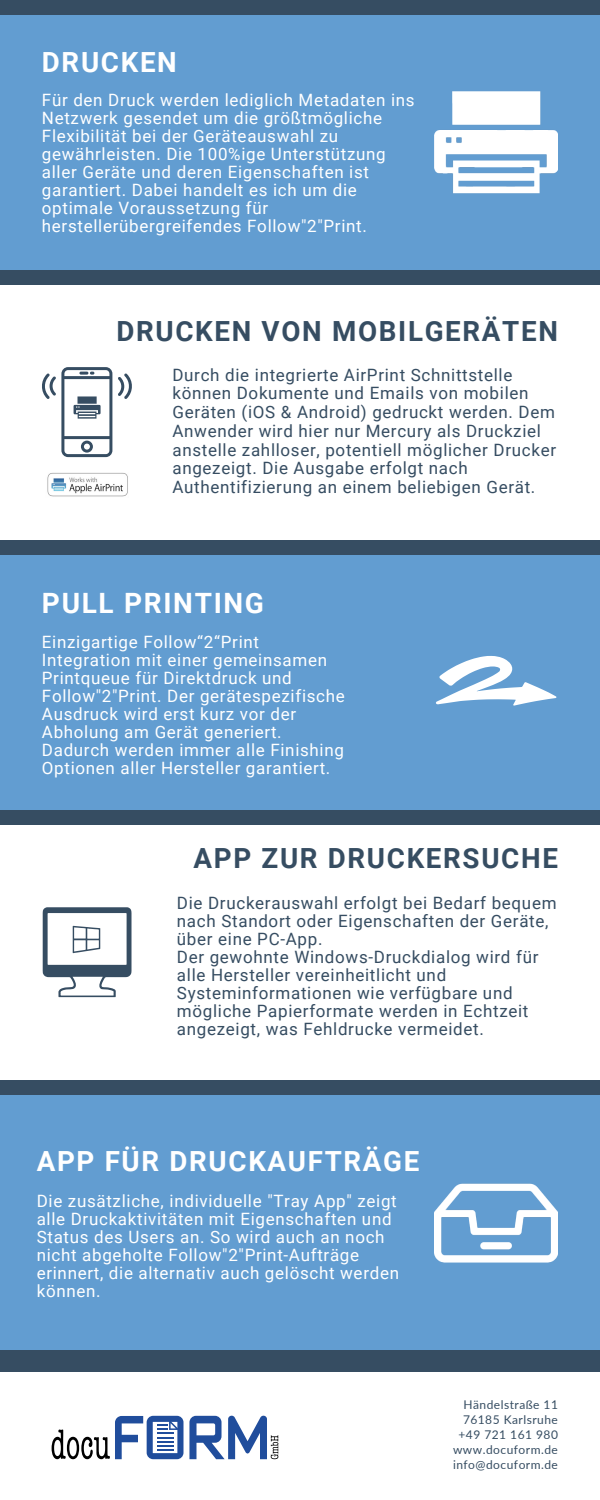
<style>
.page{position:relative;width:600px;height:1500px;background:#364d62}
.page>*{position:absolute;margin:0;border:0;box-sizing:border-box;transform-origin:0 0}
.t1{font:700 28px "Roboto";letter-spacing:.06em;color:#fff}
.t2{font:700 27.8px "Roboto";letter-spacing:.06em;color:#364d62}
.t3{font:700 27.8px "Roboto";letter-spacing:.06em;color:#fff}
.t4{font:17px/18px "Roboto";letter-spacing:.04em;color:#fff}
.t5{font:17px/18px "Roboto";letter-spacing:.04em;color:#364d62}
.t6{font:12px "Lato";letter-spacing:.04em;color:#364d62}
</style>
<div class="page">
<div style="left:0;top:15px;width:600px;height:255px;background:#629dd1"></div>
<div style="left:0;top:285px;width:600px;height:255px;background:#fff"></div>
<div style="left:0;top:555px;width:600px;height:255px;background:#629dd1"></div>
<div style="left:0;top:825px;width:600px;height:255px;background:#fff"></div>
<div style="left:0;top:1372px;width:600px;height:128px;background:#fff"></div>
<img style="left:435px;top:91px;width:123px;height:103px">
<svg style="left:43px;top:907px;width:89px;height:90px"></svg>
<div style="left:0;top:1095px;width:600px;height:255px;background:#629dd1"></div>
<img style="left:435px;top:1183px;width:123px;height:80px">
<svg style="left:118px;top:373px;width:14px;height:26px"></svg>
<svg style="left:42px;top:367px;width:70px;height:90px"></svg>
<img style="left:47px;top:472px;width:81px;height:25px">
<svg style="left:436px;top:656px;width:120px;height:50px"></svg>
<svg style="left:52px;top:1416px;width:226px;height:43px"></svg>
<p class="t3" style="left:42px;top:46px;width:136px">DRUCKEN</p>
<p class="t4" style="left:42px;top:91px;width:374px">Für den Druck werden lediglich Metadaten ins Netzwerk gesendet um die größtmögliche Flexibilität bei der Geräteauswahl zu gewährleisten. Die 100%ige Unterstützung aller Geräte und deren Eigenschaften ist garantiert. Dabei handelt es ich um die optimale Voraussetzung für herstellerübergreifendes Follow"2"Print.</p>
<p class="t2" style="left:116px;top:315px;width:443px">DRUCKEN VON MOBILGERÄTEN</p>
<p class="t5" style="left:172px;top:365px;width:385px;line-height:18.8px">Durch die integrierte AirPrint Schnittstelle können Dokumente und Emails von mobilen Geräten (iOS &amp; Android) gedruckt werden. Dem Anwender wird hier nur Mercury als Druckziel anstelle zahlloser, potentiell möglicher Drucker angezeigt. Die Ausgabe erfolgt nach Authentifizierung an einem beliebigen Gerät.</p>
<p class="t1" style="left:42px;top:587px;width:224px">PULL PRINTING</p>
<p class="t4" style="left:42px;top:633px;width:304px">Einzigartige Follow“2“Print Integration mit einer gemeinsamen Printqueue für Direktdruck und Follow"2"Print. Der gerätespezifische Ausdruck wird erst kurz vor der Abholung am Gerät generiert.<br>Dadurch werden immer alle Finishing Optionen aller Hersteller garantiert.</p>
<p class="t2" style="left:193px;top:842px;width:366px">APP ZUR DRUCKERSUCHE</p>
<p class="t5" style="left:177px;top:894px;width:381px">Die Druckerauswahl erfolgt bei Bedarf bequem nach Standort oder Eigenschaften der Geräte, über eine PC-App.</p>
<p class="t5" style="left:177px;top:948px;width:363px">Der gewohnte Windows-Druckdialog wird für alle Hersteller vereinheitlicht und Systeminformationen wie verfügbare und mögliche Papierformate werden in Echtzeit angezeigt, was Fehldrucke vermeidet.</p>
<p class="t3" style="left:37px;top:1145px;width:384px">APP FÜR DRUCKAUFTRÄGE</p>
<p class="t4" style="left:37px;top:1192px;width:364px">Die zusätzliche, individuelle "Tray App" zeigt alle Druckaktivitäten mit Eigenschaften und Status des Users an. So wird auch an noch nicht abgeholte Follow"2"Print-Aufträge erinnert, die alternativ auch gelöscht werden können.</p>
<p class="t6" style="left:463px;top:1397px;width:96px">Händelstraße 11</p>
<p class="t6" style="left:463px;top:1412px;width:96px">76185 Karlsruhe</p>
<p class="t6" style="left:459px;top:1427px;width:101px">+49 721 161 980</p>
<p class="t6" style="left:453px;top:1442px;width:106px">www.docuform.de</p>
<p class="t6" style="left:453px;top:1457px;width:106px">info@docuform.de</p>
</div>
